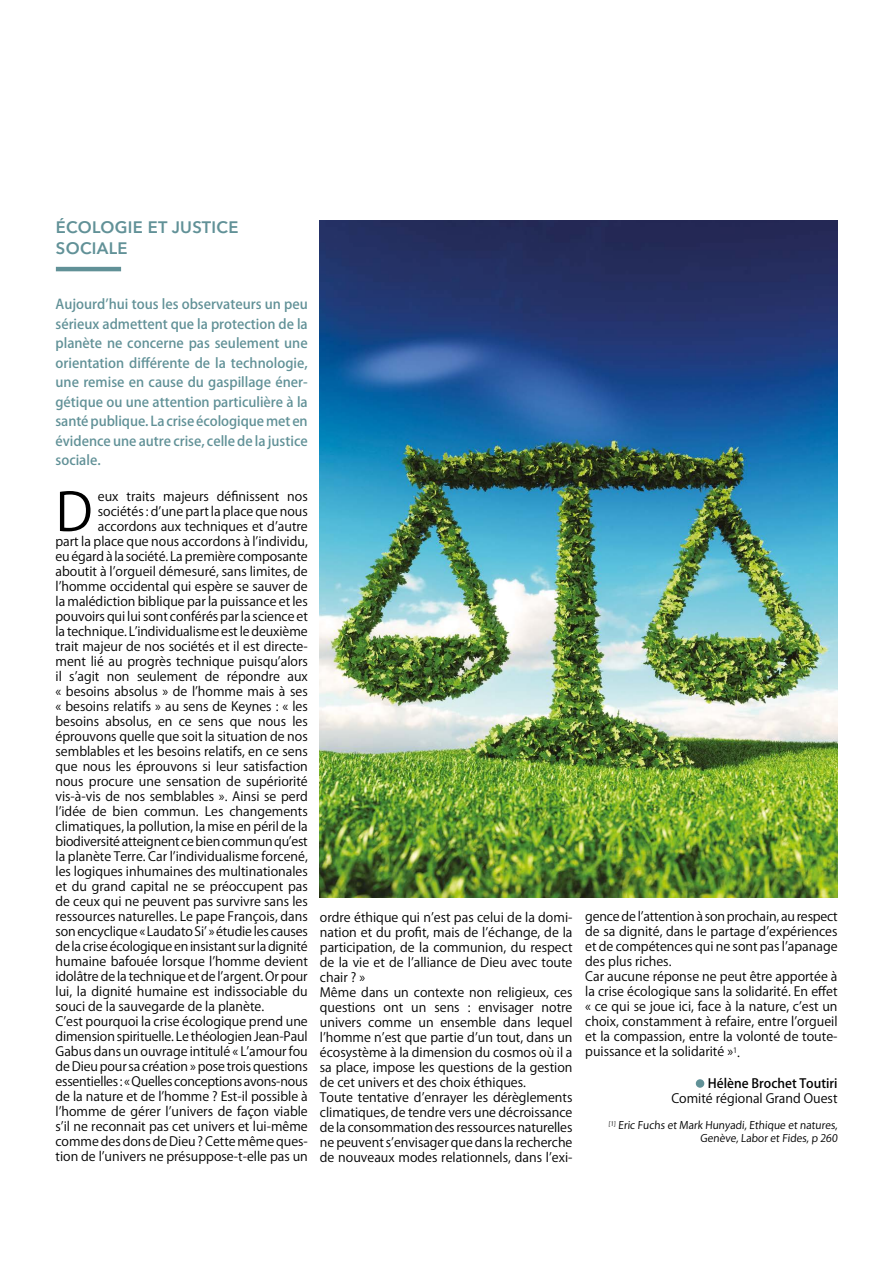
<style>
.page{position:relative;width:893px;height:1263px;background:#fff}
.page>*{position:absolute;margin:0;border:0;box-sizing:border-box;transform-origin:0 0}
.t1{font:52.05px "Koz Go Pro";color:#000}
.t2{font:600 16.5px/21px "Avenir Next LT Pro";letter-spacing:.02em;color:#619197}
.t3{font:500 13.5px/19.5px "Koz Go Pro";color:#619197;text-align:justify}
.t4{font:12.75px/15px "Koz Go Pro";color:#000}
.t5{font:12.75px "Koz Go Pro";letter-spacing:-.02em;color:#000}
.t6{font:500 12.75px "Koz Go Pro";color:#000}
.t7{font:10.5px/12.6px "Koz Go Pro";color:#000;text-align:right}
</style>
<div class="page">
<hr style="left:56px;top:267px;width:65px;height:4px;background:#619197">
<div style="left:696px;top:1079px;width:8px;height:9px;background:#619197;border-radius:50%"></div>
<img style="left:320px;top:221px;width:517px;height:677px">
<p class="t2" style="left:56px;top:217px;width:184px">ÉCOLOGIE ET JUSTICE<br>SOCIALE</p>
<p class="t3" style="left:56px;top:295px;width:254px">Aujourd’hui tous les observateurs un peu sérieux admettent que la protection de la planète ne concerne pas seulement une orientation différente de la technologie, une remise en cause du gaspillage éner&shy;gétique ou une attention particulière à la santé publique. La crise écologique met en évidence une autre crise, celle de la justice sociale.</p>
<h1 class="t1" style="left:56px;top:478px;width:39px">D</h1>
<p class="t4" style="left:98px;top:489px;width:211px">eux traits majeurs définissent nos</p>
<p class="t4" style="left:98px;top:504px;width:211px">sociétés : d’une part la place que nous</p>
<p class="t4" style="left:98px;top:519px;width:211px">accordons aux techniques et d’autre</p>
<p class="t4" style="left:56px;top:534px;width:254px">part la place que nous accordons à l’individu,</p>
<p class="t4" style="left:56px;top:549px;width:254px">eu égard à la société. La première composante</p>
<p class="t4" style="left:56px;top:564px;width:254px">aboutit à l’orgueil démesuré, sans limites, de</p>
<p class="t4" style="left:56px;top:579px;width:254px">l’homme occidental qui espère se sauver de</p>
<p class="t4" style="left:56px;top:594px;width:254px">la malédiction biblique par la puissance et les</p>
<p class="t4" style="left:56px;top:609px;width:254px">pouvoirs qui lui sont conférés par la science et</p>
<p class="t4" style="left:56px;top:624px;width:254px">la technique. L’individualisme est le deuxième</p>
<p class="t4" style="left:56px;top:639px;width:254px">trait majeur de nos sociétés et il est directe-</p>
<p class="t4" style="left:56px;top:654px;width:254px">ment lié au progrès technique puisqu’alors</p>
<p class="t4" style="left:56px;top:669px;width:254px">il s’agit non seulement de répondre aux</p>
<p class="t4" style="left:56px;top:684px;width:254px">« besoins absolus » de l’homme mais à ses</p>
<p class="t4" style="left:56px;top:699px;width:254px">« besoins relatifs » au sens de Keynes : « les</p>
<p class="t4" style="left:56px;top:714px;width:254px">besoins absolus, en ce sens que nous les</p>
<p class="t4" style="left:56px;top:729px;width:254px">éprouvons quelle que soit la situation de nos</p>
<p class="t4" style="left:56px;top:744px;width:254px">semblables et les besoins relatifs, en ce sens</p>
<p class="t4" style="left:56px;top:759px;width:254px">que nous les éprouvons si leur satisfaction</p>
<p class="t4" style="left:56px;top:774px;width:254px">nous procure une sensation de supériorité</p>
<p class="t4" style="left:56px;top:789px;width:254px">vis-à-vis de nos semblables ». Ainsi se perd</p>
<p class="t4" style="left:56px;top:804px;width:254px">l’idée de bien commun. Les changements</p>
<p class="t4" style="left:56px;top:819px;width:254px">climatiques, la pollution, la mise en péril de la</p>
<p class="t5" style="left:56px;top:833px;width:254px">biodiversité atteignent ce bien commun qu’est</p>
<p class="t4" style="left:56px;top:849px;width:254px">la planète Terre. Car l’individualisme forcené,</p>
<p class="t4" style="left:56px;top:864px;width:254px">les logiques inhumaines des multinationales</p>
<p class="t4" style="left:56px;top:879px;width:254px">et du grand capital ne se préoccupent pas</p>
<p class="t4" style="left:56px;top:894px;width:254px">de ceux qui ne peuvent pas survivre sans les</p>
<p class="t4" style="left:56px;top:909px;width:254px">ressources naturelles. Le pape François, dans</p>
<p class="t4" style="left:56px;top:924px;width:254px">son encyclique « Laudato Si’ » étudie les causes</p>
<p class="t4" style="left:56px;top:939px;width:254px">de la crise écologique en insistant sur la dignité</p>
<p class="t4" style="left:56px;top:954px;width:254px">humaine bafouée lorsque l’homme devient</p>
<p class="t4" style="left:56px;top:969px;width:254px">idolâtre de la technique et de l’argent. Or pour</p>
<p class="t4" style="left:56px;top:984px;width:254px">lui, la dignité humaine est indissociable du</p>
<p class="t4" style="left:56px;top:999px;width:210px">souci de la sauvegarde de la planète.</p>
<p class="t4" style="left:56px;top:1014px;width:254px">C’est pourquoi la crise écologique prend une</p>
<p class="t4" style="left:56px;top:1029px;width:254px">dimension spirituelle. Le théologien Jean-Paul</p>
<p class="t4" style="left:56px;top:1044px;width:254px">Gabus dans un ouvrage intitulé « L’amour fou</p>
<p class="t4" style="left:56px;top:1059px;width:254px">de Dieu pour sa création » pose trois questions</p>
<p class="t5" style="left:56px;top:1073px;width:254px">essentielles : «Quelles conceptions avons-nous</p>
<p class="t4" style="left:56px;top:1089px;width:254px">de la nature et de l’homme ? Est-il possible à</p>
<p class="t4" style="left:56px;top:1104px;width:254px">l’homme de gérer l’univers de façon viable</p>
<p class="t4" style="left:56px;top:1119px;width:254px">s’il ne reconnait pas cet univers et lui-même</p>
<p class="t4" style="left:56px;top:1134px;width:254px">comme des dons de Dieu? Cette même ques-</p>
<p class="t4" style="left:56px;top:1149px;width:254px">tion de l’univers ne présuppose-t-elle pas un</p>
<p class="t4" style="left:320px;top:910px;width:254px">ordre éthique qui n’est pas celui de la domi&shy;nation et du profit, mais de l’échange, de la participation, de la communion, du respect de la vie et de l’alliance de Dieu avec toute chair ? »<br>Même dans un contexte non religieux, ces questions ont un sens : envisager notre univers comme un ensemble dans lequel l’homme n’est que partie d’un tout, dans un écosystème à la dimension du cosmos où il a sa place, impose les questions de la gestion de cet univers et des choix éthiques.<br>Toute tentative d’enrayer les dérèglements climatiques, de tendre vers une décroissance de la consommation des ressources naturelles ne peuvent s’envisager que dans la recherche de nouveaux modes relationnels, dans l’exi-</p>
<p class="t4" style="left:585px;top:910px;width:254px">gence de l’attention à son prochain, au respect de sa dignité, dans le partage d’expériences et de compétences qui ne sont pas l’apanage des plus riches.<br>Car aucune réponse ne peut être apportée à la crise écologique sans la solidarité. En effet « ce qui se joue ici, face à la nature, c’est un choix, constamment à refaire, entre l’orgueil et la compassion, entre la volonté de toute&shy;puissance et la solidarité »<sup>1</sup>.</p>
<p class="t6" style="left:708px;top:1075px;width:131px">Hélène Brochet Toutiri</p>
<p class="t4" style="left:671px;top:1091px;width:168px">Comité régional Grand Ouest</p>
<p class="t7" style="left:609px;top:1119px;width:232px"><sup>[1]</sup> Eric Fuchs et Mark Hunyadi, Ethique et natures,<br>Genève, Labor et Fides, p 260</p>
</div>
